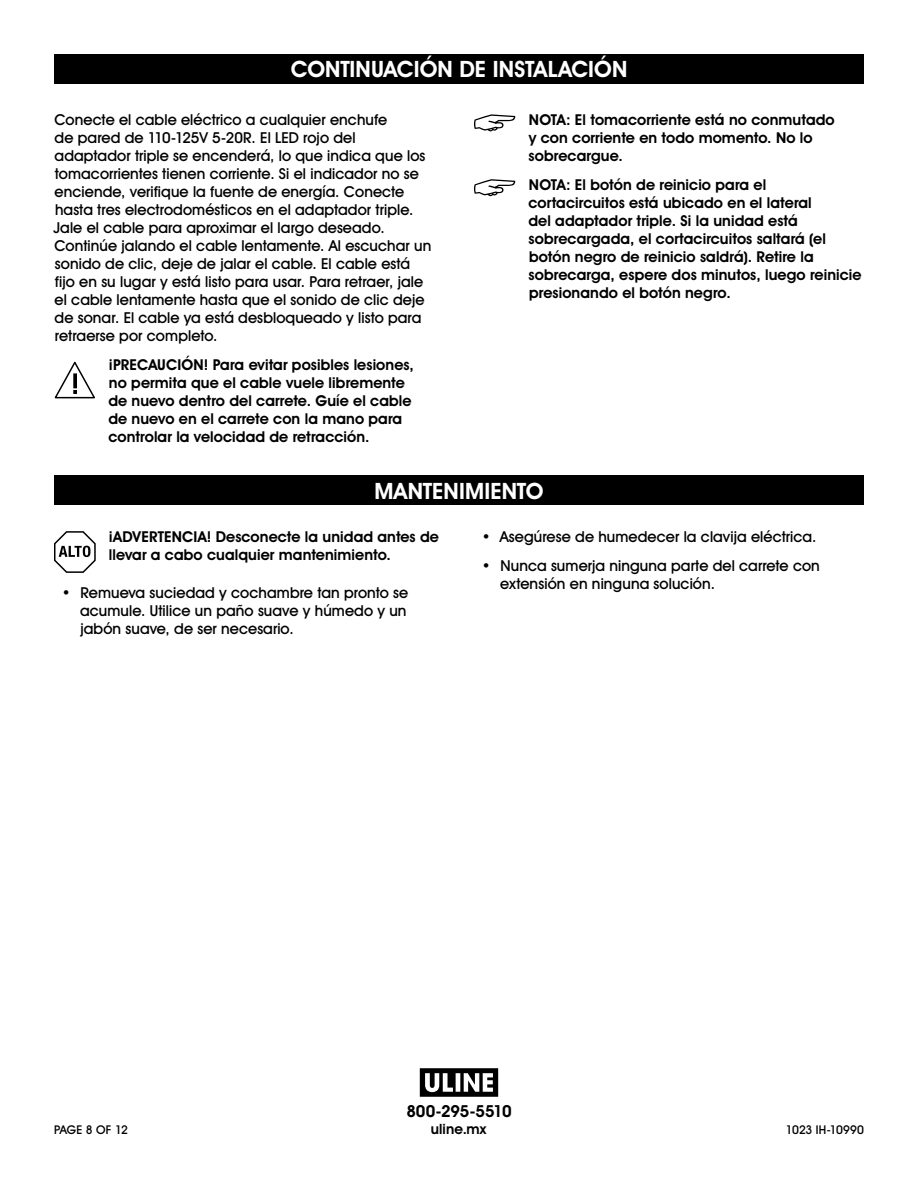
<style>
.page{position:relative;width:918px;height:1188px;background:#fff}
.page>*{position:absolute;margin:0;border:0;box-sizing:border-box;transform-origin:0 0}
.t1{font:700 22.5px "Uline Two Knine";letter-spacing:.005em;color:#fff}
.t2{font:700 16.5px "Uline Two Knine";letter-spacing:-.015em;color:#000}
.t3{font:15px/18px "Uline Two Knine";letter-spacing:.005em;color:#000}
.t4{font:700 15px/18px "Uline Two Knine";letter-spacing:.005em;color:#000}
.t5{font:700 14.25px "Uline Two Knine";letter-spacing:.01em;color:#000}
.t6{font:12px "Uline Two Knine";letter-spacing:.005em;color:#000}
</style>
<div class="page">
<div style="left:54px;top:54px;width:810px;height:30px;background:#000"></div>
<div style="left:54px;top:475px;width:810px;height:30px;background:#000"></div>
<svg style="left:55px;top:362px;width:40px;height:36px"></svg>
<svg style="left:474px;top:114px;width:41px;height:17px"></svg>
<svg style="left:474px;top:179px;width:41px;height:17px"></svg>
<svg style="left:420px;top:1068px;width:78px;height:29px"></svg>
<svg style="left:54px;top:531px;width:42px;height:42px"></svg>
<h1 class="t1" style="left:291px;top:56px;width:338px">CONTINUACIÓN DE INSTALACIÓN</h1>
<p class="t3" style="left:53px;top:111px;width:379px">Conecte el cable eléctrico a cualquier enchufe<br>de pared de 110-125V 5-20R. El LED rojo del adaptador triple se encenderá, lo que indica que los tomacorrientes tienen corriente. Si el indicador no se enciende, verifique la fuente de energía. Conecte hasta tres electrodomésticos en el adaptador triple.<br>Jale el cable para aproximar el largo deseado.<br>Continúe jalando el cable lentamente. Al escuchar un sonido de clic, deje de jalar el cable. El cable está fijo en su lugar y está listo para usar. Para retraer, jale el cable lentamente hasta que el sonido de clic deje de sonar. El cable ya está desbloqueado y listo para retraerse por completo.</p>
<p class="t4" style="left:108px;top:355px;width:307px">¡PRECAUCIÓN! Para evitar posibles lesiones, no permita que el cable vuele libremente de nuevo dentro del carrete. Guíe el cable de nuevo en el carrete con la mano para controlar la velocidad de retracción.</p>
<p class="t4" style="left:529px;top:111px;width:308px">NOTA: El tomacorriente está no conmutado y con corriente en todo momento. No lo sobrecargue.</p>
<p class="t4" style="left:528px;top:175px;width:335px">NOTA: El botón de reinicio para el cortacircuitos está ubicado en el lateral<br>del adaptador triple. Si la unidad está sobrecargada, el cortacircuitos saltará (el botón negro de reinicio saldrá). Retire la sobrecarga, espere dos minutos, luego reinicie presionando el botón negro.</p>
<h1 class="t1" style="left:375px;top:477px;width:170px">MANTENIMIENTO</h1>
<p class="t4" style="left:108px;top:527px;width:332px">¡ADVERTENCIA! Desconecte la unidad antes de llevar a cabo cualquier mantenimiento.</p>
<p class="t3" style="left:80px;top:584px;width:330px;text-align:justify;text-indent:-18px">• Remueva suciedad y cochambre tan pronto se acumule. Utilice un paño suave y húmedo y un jabón suave, de ser necesario.</p>
<p class="t3" style="left:482px;top:527px;width:336px">• Asegúrese de humedecer la clavija eléctrica.</p>
<p class="t3" style="left:500px;top:556px;width:321px;text-indent:-18px">• Nunca sumerja ninguna parte del carrete con extensión en ninguna solución.</p>
<p class="t2" style="left:406px;top:1101px;width:107px">800-295-5510</p>
<p class="t5" style="left:431px;top:1120px;width:57px">uline.mx</p>
<p class="t6" style="left:54px;top:1122px;width:75px">PAGE 8 OF 12</p>
<p class="t6" style="left:786px;top:1122px;width:80px">1023 IH-10990</p>
</div>
